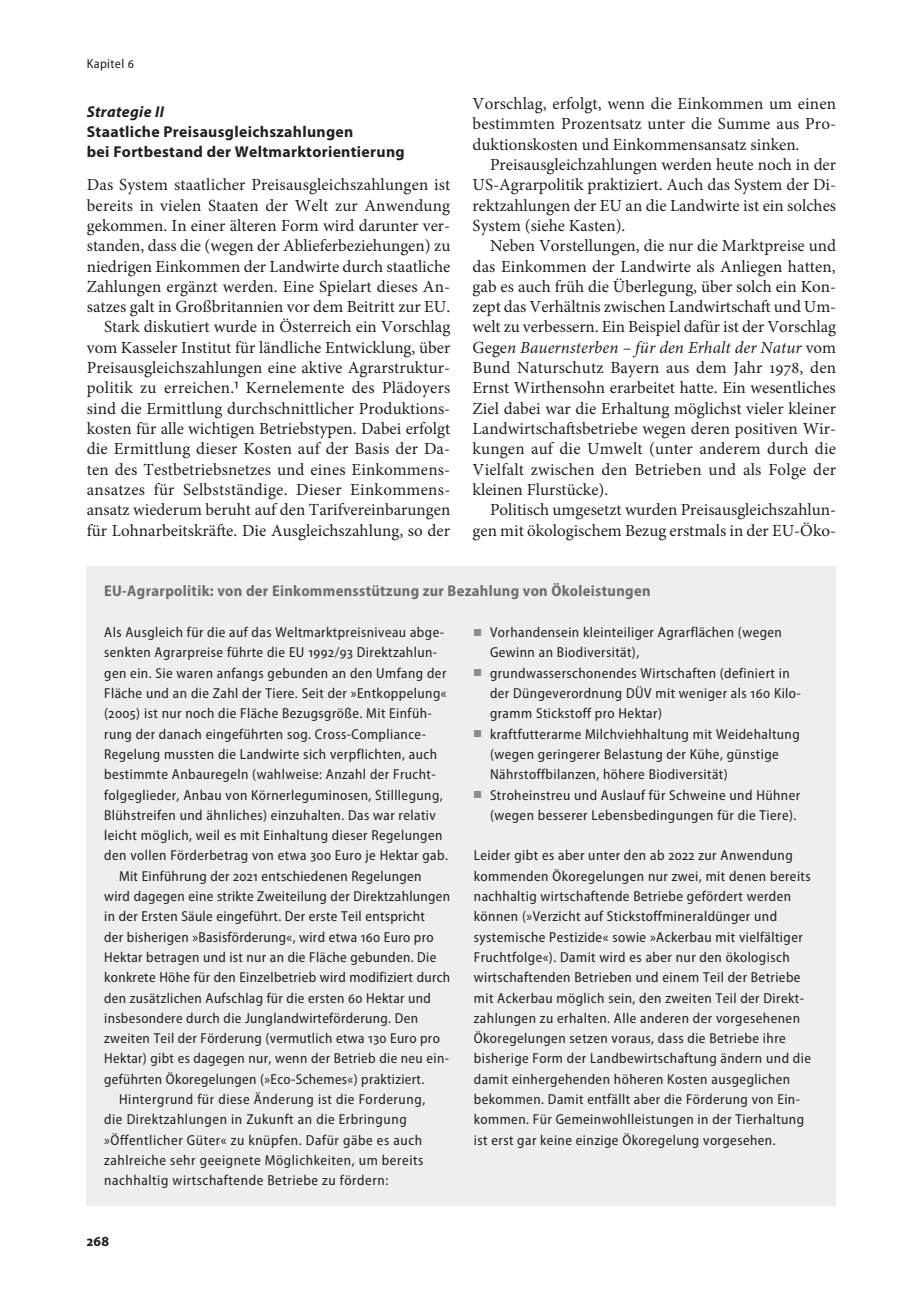
<style>
.page{position:relative;width:918px;height:1315px;background:#fff}
.page>*{position:absolute;margin:0;border:0;box-sizing:border-box;transform-origin:0 0}
.t1{font:16.97px/20.3px "Minion Pro";color:#231f20;text-align:justify}
.t2{font:700 15.75px/20.3px "Myriad Pro";letter-spacing:.02em;color:#231f20}
.t3{font:italic 700 15.75px "Myriad Pro";letter-spacing:.02em;color:#231f20}
.t4{font:700 semi-condensed 15.58px "Myriad Pro";letter-spacing:.02em;color:#6c6d70}
.t5{font:700 semi-condensed 14.88px "Myriad Pro";color:#231f20}
.t6{font:semi-condensed 14.35px/20.3px "Myriad Pro";letter-spacing:.03em;color:#231f20}
.t7{font:semi-condensed 13.12px "Myriad Pro";letter-spacing:.03em;color:#231f20}
.s1{font-family:"Myriad Pro";font-stretch:semi-condensed;font-size:17.5px}
.s2{font-style:italic}
.s3{color:#8a8c8f}
</style>
<div class="page">
<div style="left:87px;top:566px;width:749px;height:639px;background:#eeeeef"></div>
<p class="t7" style="left:87px;top:57px;width:49px">Kapitel 6</p>
<p class="t3" style="left:87px;top:103px;width:79px">Strategie II</p>
<p class="t2" style="left:87px;top:122px;width:319px">Staatliche Preisausgleichszahlungen<br>bei Fortbestand der Weltmarktorientierung</p>
<p class="t1" style="left:87px;top:175px;width:365px;text-align:right">Das System staatlicher Preisausgleichszahlungen ist bereits in vielen Staaten der Welt zur Anwendung gekommen. In einer älteren Form wird darunter ver&shy;standen, dass die (wegen der Ablieferbeziehungen) zu niedrigen Einkommen der Landwirte durch staatliche Zahlungen ergänzt werden. Eine Spielart dieses An&shy;satzes galt in Großbritannien vor dem Beitritt zur EU.<br>Stark diskutiert wurde in Österreich ein Vorschlag vom Kasseler Institut für ländliche Entwicklung, über Preisausgleichszahlungen eine aktive Agrarstruktur&shy;politik zu erreichen.<span class="s1">1</span> Kernelemente des Plädoyers sind die Ermittlung durchschnittlicher Produktions&shy;kosten für alle wichtigen Betriebstypen. Dabei erfolgt die Ermittlung dieser Kosten auf der Basis der Da&shy;ten des Testbetriebsnetzes und eines Einkommens&shy;ansatzes für Selbstständige. Dieser Einkommens&shy;ansatz wiederum beruht auf den Tarifvereinbarungen für Lohnarbeitskräfte. Die Ausgleichszahlung, so der</p>
<p class="t1" style="left:472px;top:94px;width:365px">Vorschlag, erfolgt, wenn die Einkommen um einen bestimmten Prozentsatz unter die Summe aus Pro&shy;duktionskosten und Einkommensansatz sinken.</p>
<p class="t1" style="left:472px;top:154px;width:365px;text-indent:17px">Preisausgleichzahlungen werden heute noch in der US-Agrarpolitik praktiziert. Auch das System der Di&shy;rektzahlungen der EU an die Landwirte ist ein solches System (siehe Kasten).</p>
<p class="t1" style="left:472px;top:236px;width:365px;text-indent:17px">Neben Vorstellungen, die nur die Marktpreise und das Einkommen der Landwirte als Anliegen hatten, gab es auch früh die Überlegung, über solch ein Kon&shy;zept das Verhältnis zwischen Landwirtschaft und Um&shy;welt zu verbessern. Ein Beispiel dafür ist der Vorschlag Gege<span class="s2">n Bauernsterben – für den Erhalt der Natur</span> vom Bund Naturschutz Bayern aus dem Jahr 1978, den Ernst Wirthensohn erarbeitet hatte. Ein wesentliches Ziel dabei war die Erhaltung möglichst vieler kleiner Landwirtschaftsbetriebe wegen deren positiven Wir&shy;kungen auf die Umwelt (unter anderem durch die Vielfalt zwischen den Betrieben und als Folge der kleinen Flurstücke).</p>
<p class="t1" style="left:472px;top:500px;width:365px;text-align:right">Politisch umgesetzt wurden Preisausgleichszahlun&shy;gen mit ökologischem Bezug erstmals in der EU-Öko-</p>
<p class="t4" style="left:104px;top:582px;width:548px">EU-Agrarpolitik: von der Einkommensstützung zur Bezahlung von Ökoleistungen</p>
<p class="t6" style="left:104px;top:622px;width:341px">Als Ausgleich für die auf das Weltmarktpreisniveau abge-</p>
<p class="t6" style="left:104px;top:643px;width:334px">senkten Agrarpreise führte die EU 1992/93 Direktzahlun-</p>
<p class="t6" style="left:104px;top:663px;width:344px">gen ein. Sie waren anfangs gebunden an den Umfang der</p>
<p class="t6" style="left:104px;top:683px;width:344px">Fläche und an die Zahl der Tiere. Seit der »Entkoppelung«</p>
<p class="t6" style="left:104px;top:703px;width:329px">(2005) ist nur noch die Fläche Bezugsgröße. Mit Einfüh-</p>
<p class="t6" style="left:104px;top:724px;width:323px">rung der danach eingeführten sog. Cross-Compliance-</p>
<p class="t6" style="left:104px;top:744px;width:334px">Regelung mussten die Landwirte sich verpflichten, auch</p>
<p class="t6" style="left:104px;top:764px;width:333px">bestimmte Anbauregeln (wahlweise: Anzahl der Frucht-</p>
<p class="t6" style="left:104px;top:785px;width:340px">folgeglieder, Anbau von Körnerleguminosen, Stilllegung,</p>
<p class="t6" style="left:104px;top:805px;width:333px">Blühstreifen und ähnliches) einzuhalten. Das war relativ</p>
<p class="t6" style="left:104px;top:825px;width:340px">leicht möglich, weil es mit Einhaltung dieser Regelungen</p>
<p class="t6" style="left:104px;top:846px;width:345px">den vollen Förderbetrag von etwa 300 Euro je Hektar gab.</p>
<p class="t6" style="left:119px;top:866px;width:304px">Mit Einführung der 2021 entschiedenen Regelungen</p>
<p class="t6" style="left:104px;top:886px;width:347px">wird dagegen eine strikte Zweiteilung der Direktzahlungen</p>
<p class="t6" style="left:104px;top:906px;width:322px">in der Ersten Säule eingeführt. Der erste Teil entspricht</p>
<p class="t6" style="left:104px;top:927px;width:331px">der bisherigen »Basisförderung«, wird etwa 160 Euro pro</p>
<p class="t6" style="left:104px;top:947px;width:334px">Hektar betragen und ist nur an die Fläche gebunden. Die</p>
<p class="t6" style="left:104px;top:967px;width:347px">konkrete Höhe für den Einzelbetrieb wird modifiziert durch</p>
<p class="t6" style="left:104px;top:988px;width:328px">den zusätzlichen Aufschlag für die ersten 60 Hektar und</p>
<p class="t6" style="left:104px;top:1008px;width:315px">insbesondere durch die Junglandwirteförderung. Den</p>
<p class="t6" style="left:104px;top:1028px;width:337px">zweiten Teil der Förderung (vermutlich etwa 130 Euro pro</p>
<p class="t6" style="left:104px;top:1048px;width:346px">Hektar) gibt es dagegen nur, wenn der Betrieb die neu ein-</p>
<p class="t6" style="left:104px;top:1069px;width:322px">geführten Ökoregelungen (»Eco-Schemes«) praktiziert.</p>
<p class="t6" style="left:119px;top:1089px;width:308px">Hintergrund für diese Änderung ist die Forderung,</p>
<p class="t6" style="left:104px;top:1109px;width:304px">die Direktzahlungen in Zukunft an die Erbringung</p>
<p class="t6" style="left:104px;top:1130px;width:319px">»Öffentlicher Güter« zu knüpfen. Dafür gäbe es auch</p>
<p class="t6" style="left:104px;top:1150px;width:321px">zahlreiche sehr geeignete Möglichkeiten, um bereits</p>
<p class="t6" style="left:104px;top:1170px;width:286px">nachhaltig wirtschaftende Betriebe zu fördern:</p>
<p class="t6" style="left:490px;top:622px;width:293px;text-indent:-16px"><span class="s3">■</span> Vorhandensein kleinteiliger Agrarflächen (wegen<br>Gewinn an Biodiversität),</p>
<p class="t6" style="left:490px;top:663px;width:312px;text-indent:-16px"><span class="s3">■</span> grundwasserschonendes Wirtschaften (definiert in der Düngeverordnung DÜV mit weniger als 160 Kilo&shy;gramm Stickstoff pro Hektar)</p>
<p class="t6" style="left:490px;top:724px;width:311px;text-indent:-16px"><span class="s3">■</span> kraftfutterarme Milchviehhaltung mit Weidehaltung (wegen geringerer Belastung der Kühe, günstige<br>Nährstoffbilanzen, höhere Biodiversität)</p>
<p class="t6" style="left:474px;top:785px;width:328px;text-align:right"><span class="s3">■</span> Stroheinstreu und Auslauf für Schweine und Hühner (wegen besserer Lebensbedingungen für die Tiere).</p>
<p class="t6" style="left:474px;top:846px;width:339px">Leider gibt es aber unter den ab 2022 zur Anwendung kommenden Ökoregelungen nur zwei, mit denen bereits nachhaltig wirtschaftende Betriebe gefördert werden können (»Verzicht auf Stickstoffmineraldünger und systemische Pestizide« sowie »Ackerbau mit vielfältiger Fruchtfolge«). Damit wird es aber nur den ökologisch wirtschaftenden Betrieben und einem Teil der Betriebe mit Ackerbau möglich sein, den zweiten Teil der Direkt&shy;zahlungen zu erhalten. Alle anderen der vorgesehenen Ökoregelungen setzen voraus, dass die Betriebe ihre bisherige Form der Landbewirtschaftung ändern und die damit einhergehenden höheren Kosten ausgeglichen bekommen. Damit entfällt aber die Förderung von Ein&shy;kommen. Für Gemeinwohlleistungen in der Tierhaltung ist erst gar keine einzige Ökoregelung vorgesehen.</p>
<p class="t5" style="left:87px;top:1233px;width:24px">268</p>
</div>
